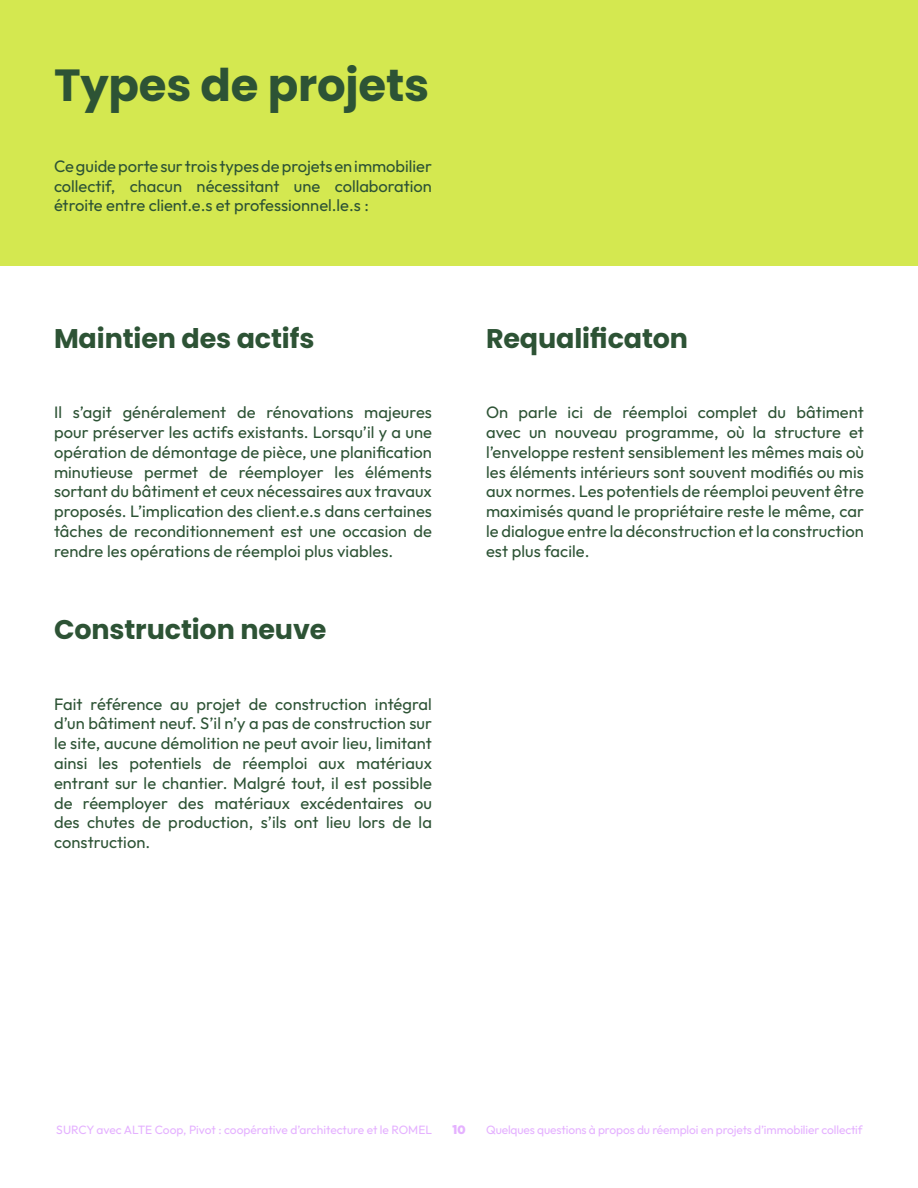
<style>
.page{position:relative;width:918px;height:1188px;background:#fff}
.page>*{position:absolute;margin:0;border:0;box-sizing:border-box;transform-origin:0 0}
.t1{font:700 45px "Poppins";letter-spacing:-.005em;color:#2d5335}
.t2{font:700 27px "Poppins";letter-spacing:-.005em;color:#2d5335}
.t3{font:16.5px/19.8px "Outfit";letter-spacing:.005em;color:#2d5335;text-align:justify}
.t4{font:12px "Outfit";letter-spacing:-.01em;color:#e5b2ff}
.t5{font:900 12px "Outfit";color:#e5b2ff}
</style>
<div class="page">
<div style="left:0;top:0;width:918px;height:265px;background:#d4e850"></div>
<h1 class="t1" style="left:54px;top:59px;width:377px">Types de projets</h1>
<p class="t3" style="left:54px;top:156px;width:380px">Ce guide porte sur trois types de projets en immobilier collectif, chacun nécessitant une collaboration étroite entre client.e.s et professionnel.le.s :</p>
<h2 class="t2" style="left:54px;top:323px;width:262px">Maintien des actifs</h2>
<p class="t3" style="left:54px;top:403px;width:380px">Il s’agit généralement de rénovations majeures pour préserver les actifs existants. Lorsqu’il y a une opération de démontage de pièce, une planification minutieuse permet de réemployer les éléments sortant du bâtiment et ceux nécessaires aux travaux proposés. L’implication des client.e.s dans certaines tâches de reconditionnement est une occasion de rendre les opérations de réemploi plus viables.</p>
<h2 class="t2" style="left:54px;top:614px;width:274px">Construction neuve</h2>
<p class="t3" style="left:54px;top:694px;width:380px">Fait référence au projet de construction intégral d’un bâtiment neuf. S’il n’y a pas de construction sur le site, aucune démolition ne peut avoir lieu, limitant ainsi les potentiels de réemploi aux matériaux entrant sur le chantier. Malgré tout, il est possible de réemployer des matériaux excédentaires ou des chutes de production, s’ils ont lieu lors de la construction.</p>
<h2 class="t2" style="left:486px;top:323px;width:204px">Requalificaton</h2>
<p class="t3" style="left:486px;top:403px;width:380px">On parle ici de réemploi complet du bâtiment avec un nouveau programme, où la structure et l’enveloppe restent sensiblement les mêmes mais où les éléments intérieurs sont souvent modifiés ou mis aux normes. Les potentiels de réemploi peuvent être maximisés quand le propriétaire reste le même, car le dialogue entre la déconstruction et la construction est plus facile.</p>
<p class="t4" style="left:56px;top:1122px;width:377px">SURCY avec ALTE Coop, Pivot : coopérative d’architecture et le ROMEL</p>
<p class="t5" style="left:453px;top:1122px;width:14px">10</p>
<p class="t4" style="left:486px;top:1122px;width:378px">Quelques questions à propos du réemploi en projets d’immobilier collectif</p>
</div>
